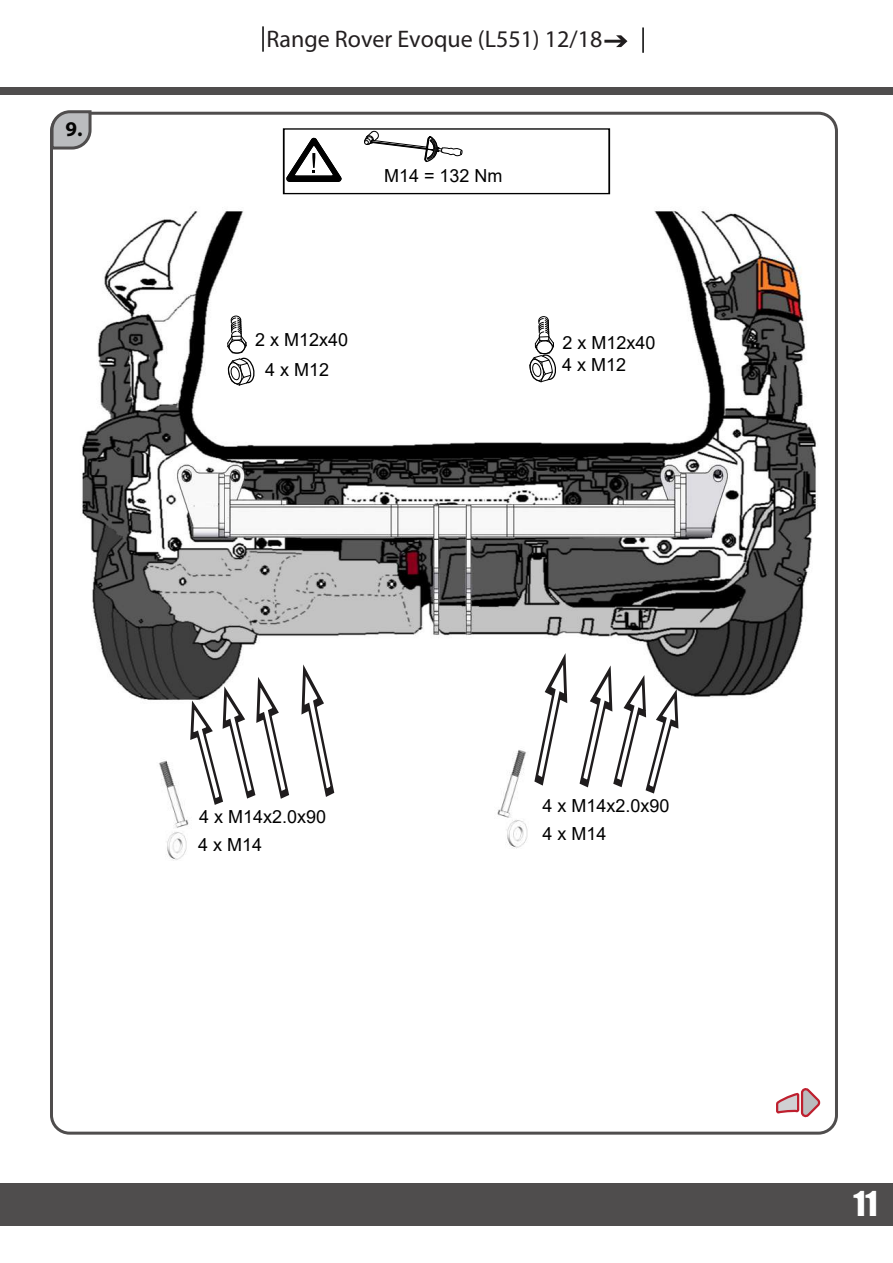
<style>
.page{position:relative;width:893px;height:1263px;background:#fff}
.page>*{position:absolute;margin:0;border:0;box-sizing:border-box;transform-origin:0 0}
.t1{font:31.5px "Impact";color:#fff}
.t2{font:24px "Myriad Pro";color:#231f20}
.t3{font:700 21px "Myriad Pro";color:#050504}
.t4{font:18px "Arial";color:#000}
.t5{font:18px "Arial";color:#000}
.s1{font-style:inherit}
</style>
<div class="page">
<div style="left:0;top:1183px;width:893px;height:43px;background:#4f4d4d"></div>
<div style="left:0;top:87px;width:893px;height:7px;background:#4f4d4d"></div>
<img style="left:81px;top:211px;width:737px;height:489px">
<svg style="left:50px;top:110px;width:43px;height:41px"></svg>
<svg style="left:178px;top:652px;width:165px;height:153px"></svg>
<svg style="left:526px;top:641px;width:165px;height:153px"></svg>
<svg style="left:364px;top:131px;width:99px;height:31px"></svg>
<svg style="left:286px;top:137px;width:56px;height:45px"></svg>
<div style="left:283px;top:128px;width:327px;height:66px;border:2px solid #000"></div>
<img style="left:159px;top:757px;width:33px;height:71px">
<img style="left:497px;top:747px;width:32px;height:71px">
<img style="left:166px;top:832px;width:21px;height:29px">
<img style="left:506px;top:820px;width:22px;height:28px">
<svg style="left:226px;top:315px;width:29px;height:71px"></svg>
<svg style="left:529px;top:316px;width:28px;height:67px"></svg>
<svg style="left:776px;top:1088px;width:45px;height:29px"></svg>
<hr style="left:262px;top:26px;width:2px;height:26px;background:#000">
<hr style="left:642px;top:27px;width:2px;height:26px;background:#000">
<svg style="left:604px;top:35px;width:23px;height:12px"></svg>
<p class="t3" style="left:65px;top:115px;width:19px">9.</p>
<h2 class="t2" style="left:267px;top:25px;width:337px">Range Rover Evoque (L551) 12/18</h2>
<p class="t4" style="left:384px;top:163px;width:120px">M14 = 132 Nm</p>
<p class="t5" style="left:255px;top:327px;width:95px">2 <span class="s1">x M1</span>2x40</p>
<p class="t5" style="left:562px;top:330px;width:95px">2 <span class="s1">x M1</span>2x40</p>
<p class="t4" style="left:265px;top:357px;width:66px"><span class="s1">4</span> x M1<span class="s1">2</span></p>
<p class="t4" style="left:562px;top:353px;width:66px"><span class="s1">4</span> x M1<span class="s1">2</span></p>
<p class="t4" style="left:199px;top:805px;width:129px">4 x M14x2.0x90</p>
<p class="t5" style="left:198px;top:833px;width:66px">4 x M14</p>
<p class="t4" style="left:543px;top:793px;width:129px">4 x M14x2.0x90</p>
<p class="t5" style="left:543px;top:821px;width:66px">4 x M14</p>
<h1 class="t1" style="left:853px;top:1179px;width:26px">11</h1>
</div>
